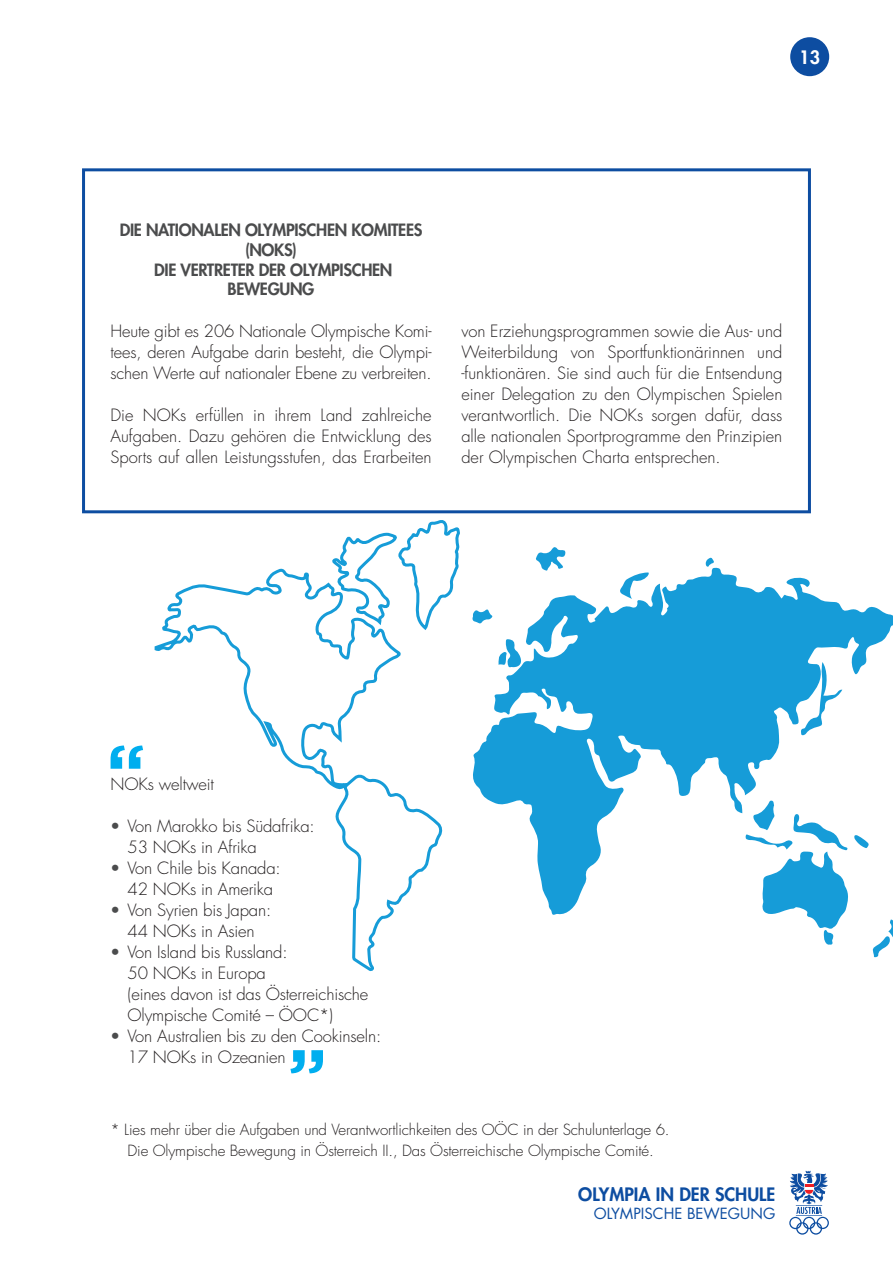
<style>
.page{position:relative;width:893px;height:1263px;background:#fff}
.page>*{position:absolute;margin:0;border:0;box-sizing:border-box;transform-origin:0 0}
.t1{font:800 18px "Futura Std";color:#0d4da1}
.t2{font:800 18px "Futura Std";color:#fff}
.t3{font:300 16.5px/21px "Futura Std";letter-spacing:-.01em;color:#231f20;text-align:justify}
.t4{font:800 16.5px/19.8px "Futura Std";letter-spacing:-.02em;color:#4b4c4d;text-align:center}
.t5{font:300 15px/21px "Futura Std";letter-spacing:-.01em;color:#231f20;text-align:center}
.t6{font:15px "Futura Std";color:#0d4da1}
.s1{font-weight:800;color:#4b4c4d}
</style>
<div class="page">
<svg style="left:789px;top:1171px;width:40px;height:63px"></svg>
<div style="left:82px;top:168px;width:729px;height:345px;border:3px solid #0d4da1"></div>
<svg style="left:154px;top:520px;width:306px;height:554px"></svg>
<svg style="left:473px;top:567px;width:420px;height:348px"></svg>
<svg style="left:801px;top:662px;width:41px;height:73px"></svg>
<svg style="left:535px;top:547px;width:31px;height:24px"></svg>
<svg style="left:619px;top:572px;width:30px;height:27px"></svg>
<svg style="left:472px;top:609px;width:21px;height:16px"></svg>
<svg style="left:745px;top:800px;width:148px;height:157px"></svg>
<svg style="left:498px;top:639px;width:25px;height:29px"></svg>
<svg style="left:706px;top:557px;width:8px;height:10px"></svg>
<svg style="left:111px;top:745px;width:32px;height:24px"></svg>
<svg style="left:290px;top:1050px;width:33px;height:23px"></svg>
<div style="left:790px;top:37px;width:39px;height:39px;background:#0d4da1;border-radius:50%"></div>
<p class="t2" style="left:799px;top:46px;width:22px">13</p>
<p class="t4" style="left:120px;top:220px;width:304px">DIE NATIONALEN OLYMPISCHEN KOMITEES (NOKS)<br>DIE VERTRETER DER OLYMPISCHEN<br>BEWEGUNG</p>
<p class="t3" style="left:111px;top:321px;width:323px">Heute gibt es 206 Nationale Olympische Komi&shy;tees, deren Aufgabe darin besteht, die Olympi&shy;schen Werte auf nationaler Ebene zu verbreiten.</p>
<p class="t3" style="left:111px;top:405px;width:323px">Die NOKs erfüllen in ihrem Land zahlreiche Aufgaben. Dazu gehören die Entwicklung des Sports auf allen Leistungsstufen, das Erarbeiten</p>
<p class="t3" style="left:461px;top:320px;width:323px">von Erziehungsprogrammen sowie die Aus- und Weiterbildung von Sportfunktionärinnen und -funktionären. Sie sind auch für die Entsendung einer Delegation zu den Olympischen Spielen verantwortlich. Die NOKs sorgen dafür, dass alle nationalen Sportprogramme den Prinzipien der Olympischen Charta entsprechen.</p>
<p class="t3" style="left:111px;top:774px;width:105px">NOKs weltweit</p>
<p class="t3" style="left:128px;top:816px;width:189px;text-indent:-17px"><span class="s1">•</span> Von Marokko bis Südafrika:<br>53 NOKs in Afrika</p>
<p class="t3" style="left:111px;top:858px;width:172px;text-align:center"><span class="s1">•</span> Von Chile bis Kanada:<br>42 NOKs in Amerika</p>
<p class="t3" style="left:111px;top:900px;width:162px;text-align:center"><span class="s1">•</span> Von Syrien bis Japan:<br>44 NOKs in Asien</p>
<p class="t3" style="left:128px;top:942px;width:242px;text-align:left;text-indent:-17px"><span class="s1">•</span> Von Island bis Russland:<br>50 NOKs in Europa<br>(eines davon ist das Österreichische<br>Olympische Comité – ÖOC*)</p>
<p class="t3" style="left:128px;top:1026px;width:255px;text-indent:-17px"><span class="s1">•</span> Von Australien bis zu den Cookinseln:<br>17 NOKs in Ozeanien</p>
<p class="t5" style="left:111px;top:1119px;width:561px">* Lies mehr über die Aufgaben und Verantwortlichkeiten des OÖC in der Schulunterlage 6.<br>Die Olympische Bewegung in Österreich II., Das Österreichische Olympische Comité.</p>
<p class="t1" style="left:578px;top:1183px;width:199px">OLYMPIA IN DER SCHULE</p>
<p class="t6" style="left:594px;top:1204px;width:183px">OLYMPISCHE BEWEGUNG</p>
</div>
